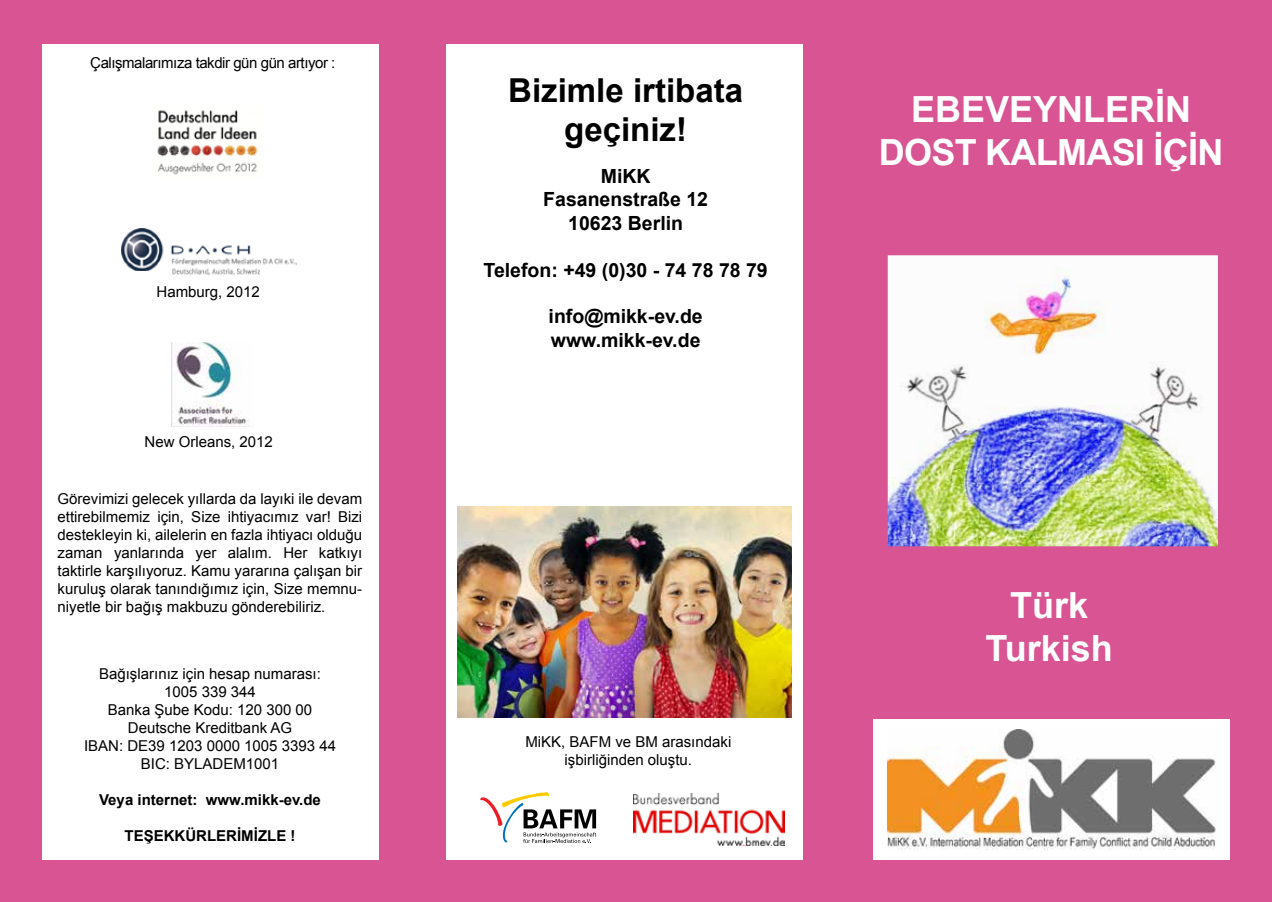
<style>
.page{position:relative;width:1272px;height:902px;background:#fff}
.page>*{position:absolute;margin:0;border:0;box-sizing:border-box;transform-origin:0 0}
.t1{font:700 36px/43.2px "Arial";letter-spacing:-.02em;color:#fff;text-align:center}
.t2{font:700 36px/43.2px "Arial";color:#fff;text-align:center}
.t3{font:700 33px/39.6px "Arial";color:#000;text-align:center}
.t4{font:700 19.5px/23.4px "Arial";color:#000;text-align:center}
.t5{font:15px/18px "Arial";color:#000;text-align:center}
.t6{font:700 15px "Arial";color:#000}
.t7{font:15px "Arial";letter-spacing:-.03em;color:#000}
</style>
<div class="page">
<div style="left:0;top:0;width:1271px;height:901px;background:#d85492"></div>
<div style="left:42px;top:44px;width:336px;height:815px;background:#fff"></div>
<div style="left:446px;top:44px;width:357px;height:815px;background:#fff"></div>
<div style="left:872px;top:719px;width:357px;height:140px;background:#fff"></div>
<img style="left:887px;top:729px;width:329px;height:120px">
<img style="left:887px;top:255px;width:330px;height:291px">
<img style="left:457px;top:506px;width:334px;height:211px">
<img style="left:157px;top:110px;width:101px;height:65px">
<img style="left:171px;top:342px;width:78px;height:84px">
<img style="left:122px;top:229px;width:175px;height:41px">
<img style="left:170px;top:266px;width:90px;height:10px">
<svg style="left:480px;top:792px;width:116px;height:51px"></svg>
<img style="left:633px;top:793px;width:151px;height:51px">
<p class="t7" style="left:90px;top:53px;width:247px">Çalışmalarımıza takdir gün gün artıyor :</p>
<p class="t5" style="left:156px;top:282px;width:105px">Hamburg, 2012</p>
<p class="t5" style="left:144px;top:433px;width:130px">New Orleans, 2012</p>
<p class="t5" style="left:58px;top:489px;width:306px;text-align:justify">Görevimizi gelecek yıllarda da layıki ile devam ettirebilmemiz için, Size ihtiyacımız var! Bizi destekleyin ki, ailelerin en fazla ihtiyacı olduğu zaman yanlarında yer alalım. Her katkıyı taktirle karşılıyoruz. Kamu yararına çalışan bir kuruluş olarak tanındığımız için, Size memnu&shy;niyetle bir bağış makbuzu gönderebiliriz.</p>
<p class="t5" style="left:84px;top:664px;width:253px">Bağışlarınız için hesap numarası:<br>1005 339 344<br>Banka Şube Kodu: 120 300 00<br>Deutsche Kreditbank AG<br>IBAN: DE39 1203 0000 1005 3393 44<br>BIC: BYLADEM1001</p>
<p class="t6" style="left:99px;top:789px;width:223px">Veya internet: www.mikk-ev.de</p>
<p class="t6" style="left:125px;top:825px;width:172px">TEŞEKKÜRLERİMİZLE !</p>
<h2 class="t3" style="left:508px;top:72px;width:236px">Bizimle irtibata geçiniz!</h2>
<h3 class="t4" style="left:543px;top:165px;width:166px">MiKK<br>Fasanenstraße 12<br>10623 Berlin</h3>
<h3 class="t4" style="left:483px;top:258px;width:286px">Telefon: +49 (0)30 - 74 78 78 79</h3>
<h3 class="t4" style="left:548px;top:305px;width:156px;text-align:left">info@mikk-ev.de www.mikk-ev.de</h3>
<p class="t5" style="left:525px;top:733px;width:207px">MiKK, BAFM ve BM arasındaki işbirliğinden oluştu.</p>
<h1 class="t1" style="left:878px;top:89px;width:346px">EBEVEYNLERİN<br>DOST KALMASI İÇİN</h1>
<h1 class="t2" style="left:985px;top:584px;width:129px">Türk<br>Turkish</h1>
</div>
